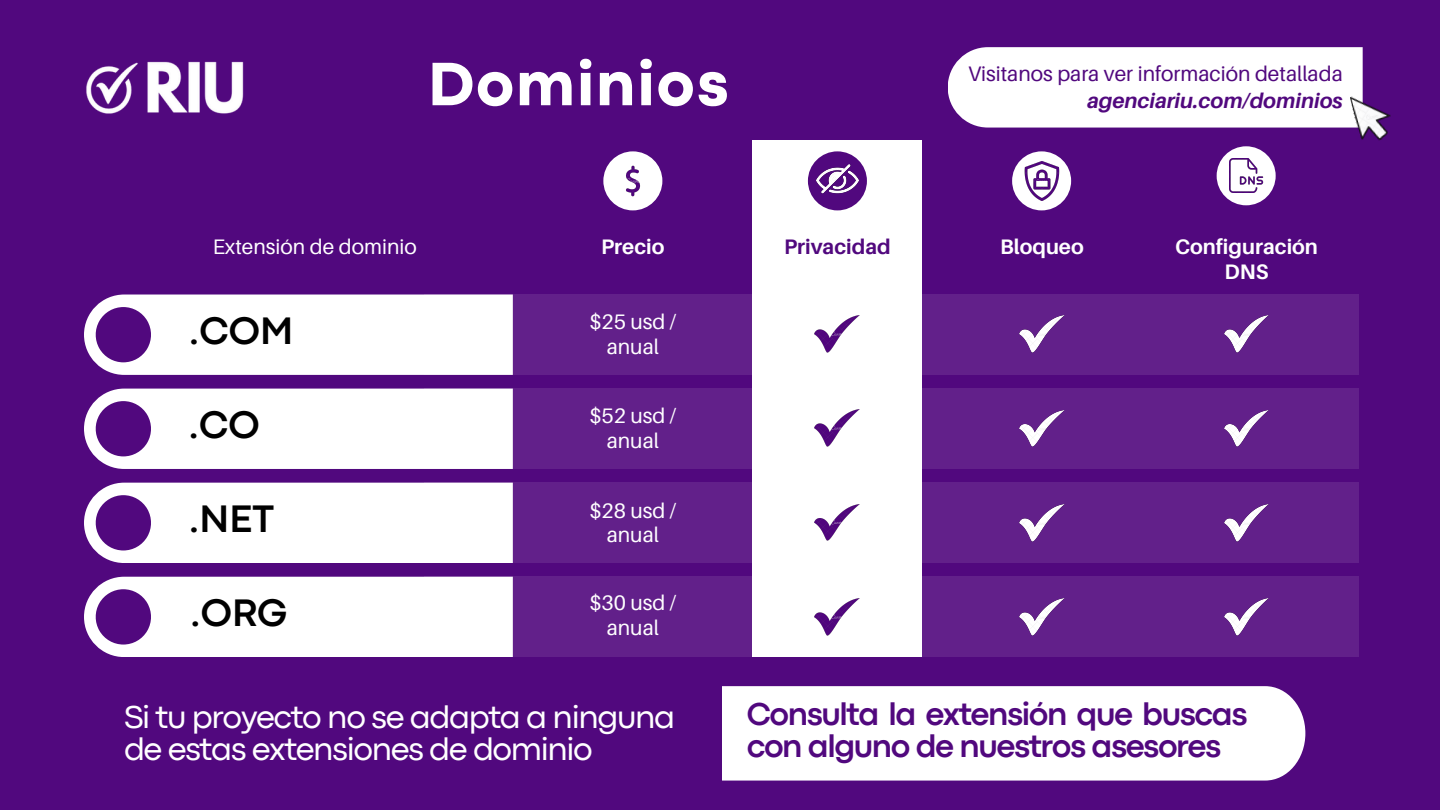
<style>
.page{position:relative;width:1440px;height:810px;background:#51087e}
.page>*{position:absolute;margin:0;border:0;box-sizing:border-box;transform-origin:0 0}
.t1{font:800 63.9px "Codec Pro";letter-spacing:.03em;color:#fff}
.t2{font:700 40px "Codec Pro";color:#000}
.t3{font:33px/32.2px "Codec Pro";letter-spacing:-.04em;color:#fff}
.t4{font:700 33px/32.2px "Codec Pro";letter-spacing:-.045em;color:#51087e}
.t5{font:21px/24.8px "Aileron";color:#fff;text-align:center}
.t6{font:21px "Aileron";color:#51087e}
.t7{font:700 21px/24.8px "Aileron";color:#fff;text-align:center}
.t8{font:italic 700 21px "Aileron";color:#51087e}
.t9{font:700 21px "Aileron";color:#51087e}
</style>
<div class="page">
<div style="left:753px;top:141px;width:169px;height:516px;background:#fff"></div>
<div style="left:425px;top:295px;width:934px;height:80px;background:#62208a"></div>
<svg style="left:84px;top:295px;width:429px;height:80px;background:#efe8f3"></svg>
<div style="left:425px;top:389px;width:934px;height:80px;background:#62208a"></div>
<svg style="left:84px;top:389px;width:429px;height:80px;background:#efe8f3"></svg>
<div style="left:425px;top:483px;width:934px;height:80px;background:#62208a"></div>
<svg style="left:84px;top:483px;width:429px;height:80px;background:#efe8f3"></svg>
<div style="left:425px;top:577px;width:934px;height:80px;background:#62208a"></div>
<svg style="left:84px;top:577px;width:429px;height:80px;background:#efe8f3"></svg>
<div style="left:603px;top:151px;width:59px;height:59px;background:#fff;border-radius:50%"></div>
<img style="left:607px;top:155px;width:51px;height:51px">
<div style="left:722px;top:686px;width:583px;height:95px;background:#fff"></div>
<div style="left:1238px;top:701px;width:56px;height:65px;background:#fff"></div>
<img style="left:86px;top:61px;width:158px;height:53px">
<div style="left:753px;top:295px;width:169px;height:80px;background:#fff"></div>
<div style="left:753px;top:388px;width:169px;height:81px;background:#fff"></div>
<div style="left:753px;top:483px;width:169px;height:80px;background:#fff"></div>
<div style="left:753px;top:577px;width:169px;height:80px;background:#fff"></div>
<img style="left:1020px;top:599px;width:44px;height:36px">
<img style="left:1224px;top:599px;width:44px;height:36px">
<img style="left:815px;top:598px;width:44px;height:37px">
<div style="left:948px;top:47px;width:415px;height:80px;background:#fff"></div>
<img style="left:1350px;top:89px;width:41px;height:52px">
<img style="left:1020px;top:504px;width:44px;height:37px">
<img style="left:1224px;top:504px;width:45px;height:37px">
<img style="left:815px;top:504px;width:44px;height:37px">
<img style="left:1020px;top:410px;width:44px;height:37px">
<img style="left:1224px;top:410px;width:45px;height:37px">
<img style="left:815px;top:410px;width:44px;height:37px">
<img style="left:1020px;top:316px;width:44px;height:37px">
<img style="left:1224px;top:316px;width:44px;height:37px">
<img style="left:815px;top:315px;width:44px;height:37px">
<div style="left:808px;top:151px;width:59px;height:59px;background:#51087e;border-radius:50%"></div>
<div style="left:1012px;top:151px;width:59px;height:59px;background:#fff;border-radius:50%"></div>
<img style="left:816px;top:165px;width:42px;height:29px">
<div style="left:1217px;top:146px;width:59px;height:59px;background:#fff;border-radius:50%"></div>
<img style="left:1024px;top:162px;width:36px;height:39px">
<img style="left:1230px;top:159px;width:33px;height:34px">
<h5 class="t1" style="left:428px;top:61px;width:302px">Dominios</h5>
<p class="t6" style="left:968px;top:61px;width:376px">Visitanos para ver información detallada</p>
<p class="t8" style="left:1087px;top:87px;width:257px">agenciariu.com/dominios</p>
<h2 class="t5" style="left:213px;top:234px;width:205px">Extensión de dominio</h2>
<p class="t7" style="left:601px;top:234px;width:65px">Precio</p>
<p class="t9" style="left:784px;top:234px;width:108px">Privacidad</p>
<p class="t7" style="left:1000px;top:234px;width:85px">Bloqueo</p>
<p class="t7" style="left:1175px;top:234px;width:144px">Configuración<br>DNS</p>
<h2 class="t2" style="left:189px;top:317px;width:106px">.COM</h2>
<p class="t5" style="left:589px;top:309px;width:88px">$25 usd / anual</p>
<p class="t2" style="left:189px;top:411px;width:73px">.CO</p>
<p class="t2" style="left:189px;top:505px;width:87px">.NET</p>
<p class="t5" style="left:589px;top:403px;width:88px">$52 usd /</p>
<p class="t5" style="left:607px;top:428px;width:54px">anual</p>
<p class="t5" style="left:589px;top:497px;width:88px">$28 usd /</p>
<p class="t5" style="left:607px;top:522px;width:54px">anual</p>
<p class="t2" style="left:190px;top:598px;width:99px">.ORG</p>
<h4 class="t5" style="left:589px;top:590px;width:88px">$30 usd /</h4>
<h3 class="t5" style="left:607px;top:615px;width:54px">anual</h3>
<p class="t3" style="left:124px;top:703px;width:553px">Si tu proyecto no se adapta a ninguna de estas extensiones de dominio</p>
<h2 class="t4" style="left:747px;top:701px;width:502px">Consulta la extensión que buscas con alguno de nuestros asesores</h2>
</div>
